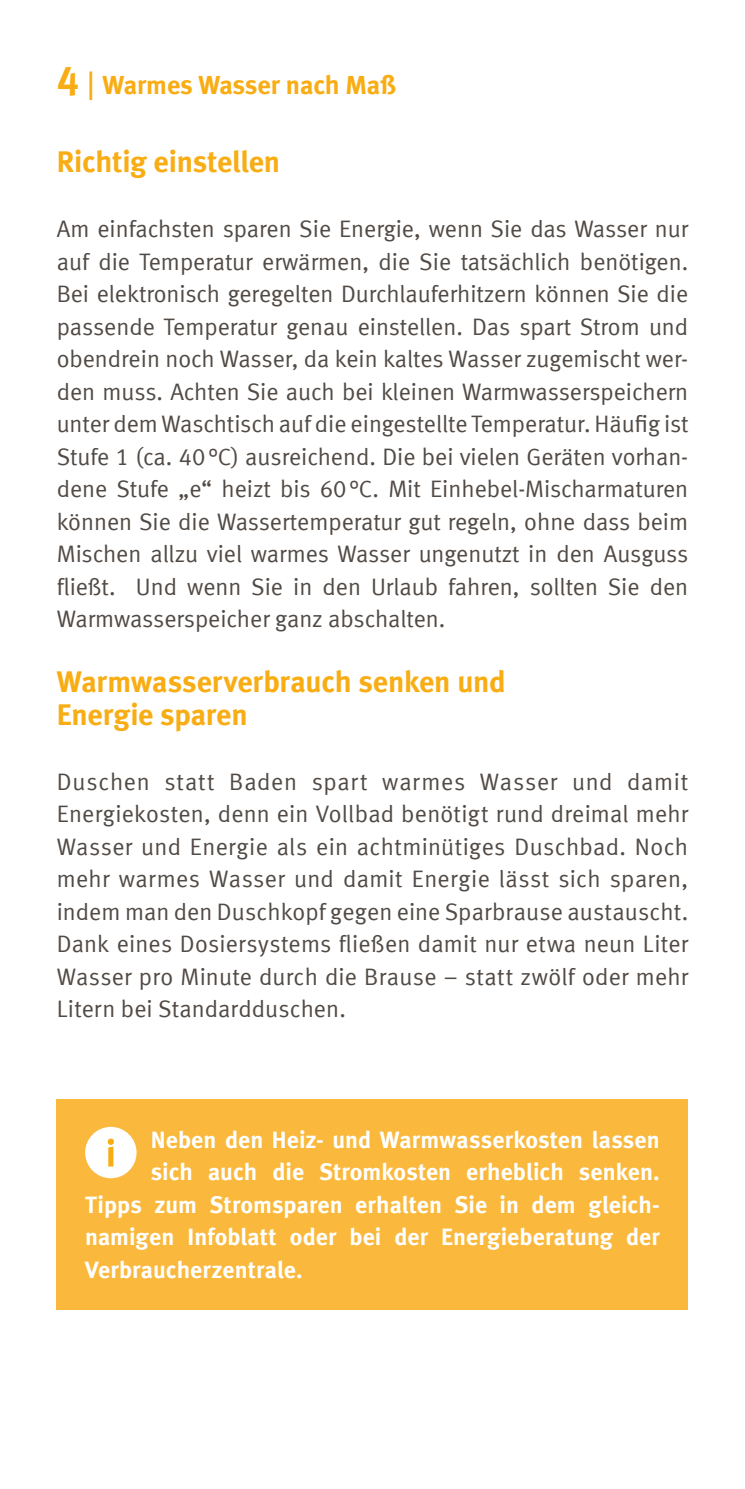
<style>
.page{position:relative;width:745px;height:1489px;background:#fff}
.page>*{position:absolute;margin:0;border:0;box-sizing:border-box;transform-origin:0 0}
.t1{font:700 30px/32.5px "VZ Meta LF";letter-spacing:-.005em;color:#f8ad14}
.t2{font:700 26.25px "VZ Meta LF";letter-spacing:-.005em;color:#f8ad14}
.t3{font:23.75px/32.5px "VZ Meta LF";color:#514a45;text-align:justify}
.t4{font:700 23.75px "VZ Meta LF";letter-spacing:.005em;color:#fff}
.s1{font-size:40px}
.s2{font-size:30px}
</style>
<div class="page">
<div style="left:57px;top:1098px;width:630px;height:211px;background:#fab93c"></div>
<div style="left:85px;top:1126px;width:51px;height:52px;background:#fff;border-radius:50%"></div>
<svg style="left:108px;top:1138px;width:6px;height:28px"></svg>
<p class="t2" style="left:57px;top:69px;width:340px"><span class="s1">4</span> <span class="s2">|</span> Warmes Wasser nach Maß</p>
<p class="t1" style="left:57px;top:145px;width:225px">Richtig einstellen</p>
<p class="t3" style="left:57px;top:212px;width:632px">Am einfachsten sparen Sie Energie, wenn Sie das Wasser nur auf die Temperatur erwärmen, die Sie tatsächlich benötigen.<br>Bei elektronisch geregelten Durchlauferhitzern können Sie die passende Temperatur genau einstellen. Das spart Strom und obendrein noch Wasser, da kein kaltes Wasser zugemischt wer&shy;den muss. Achten Sie auch bei kleinen Warmwasserspeichern unter dem Waschtisch auf die eingestellte Temperatur. Häufig ist Stufe 1 (ca. 40°C) ausreichend. Die bei vielen Geräten vorhan&shy;dene Stufe „e“ heizt bis 60°C. Mit Einhebel-Mischarmaturen können Sie die Wassertemperatur gut regeln, ohne dass beim Mischen allzu viel warmes Wasser ungenutzt in den Ausguss fließt. Und wenn Sie in den Urlaub fahren, sollten Sie den Warmwasserspeicher ganz abschalten.</p>
<p class="t1" style="left:57px;top:665px;width:450px">Warmwasserverbrauch senken und<br>Energie sparen</p>
<p class="t3" style="left:57px;top:765px;width:632px">Duschen statt Baden spart warmes Wasser und damit Energiekosten, denn ein Vollbad benötigt rund dreimal mehr Wasser und Energie als ein achtminütiges Duschbad. Noch mehr warmes Wasser und damit Energie lässt sich sparen, indem man den Duschkopf gegen eine Sparbrause austauscht.<br>Dank eines Dosiersystems fließen damit nur etwa neun Liter Wasser pro Minute durch die Brause – statt zwölf oder mehr Litern bei Standardduschen.</p>
<p class="t4" style="left:151px;top:1125px;width:510px">Neben den Heiz- und Warmwasserkosten lassen</p>
<p class="t4" style="left:151px;top:1157px;width:510px">sich auch die Stromkosten erheblich senken.</p>
<p class="t4" style="left:85px;top:1190px;width:574px">Tipps zum Stromsparen erhalten Sie in dem gleich-</p>
<p class="t4" style="left:85px;top:1222px;width:576px">namigen Infoblatt oder bei der Energieberatung der</p>
<p class="t4" style="left:85px;top:1254px;width:219px">Verbraucherzentrale.</p>
</div>
